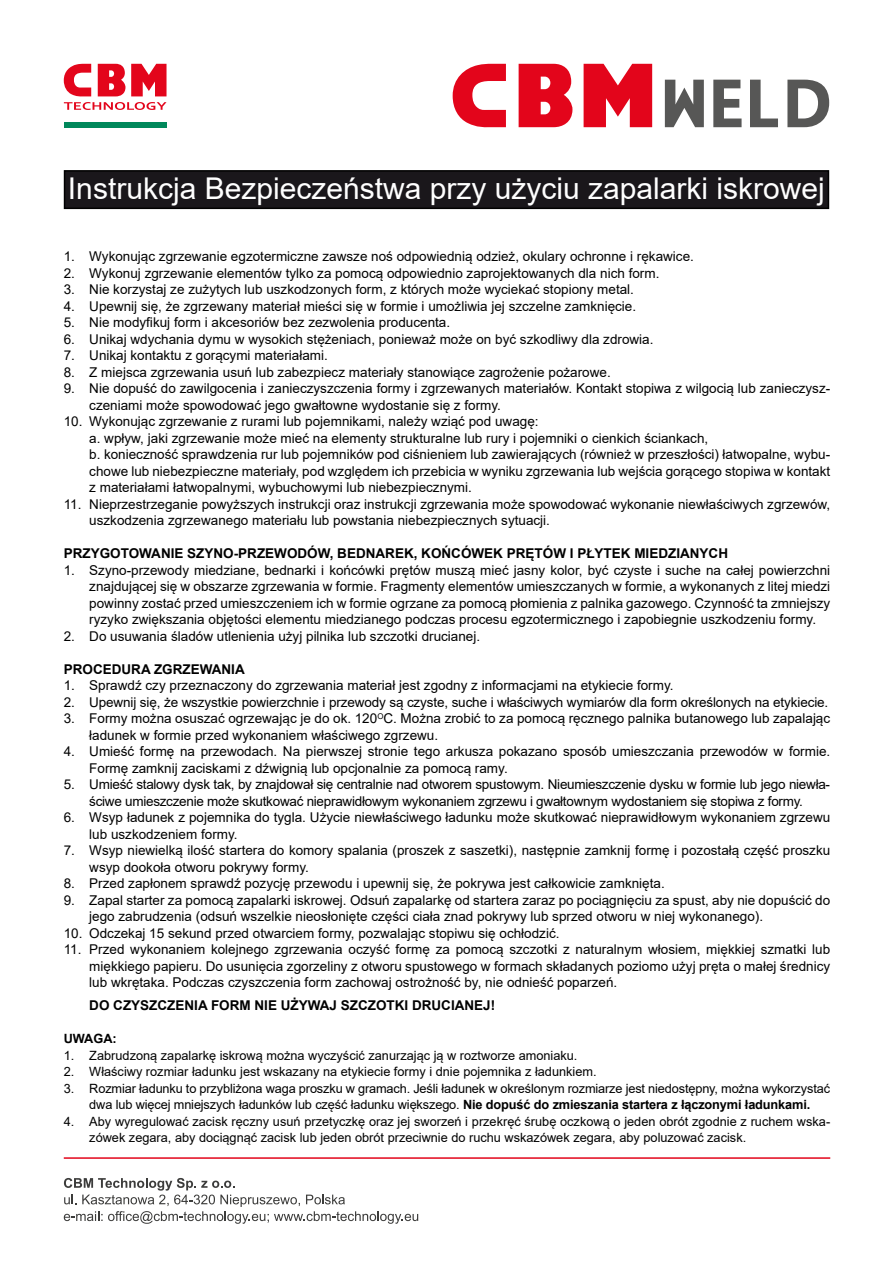
<style>
.page{position:relative;width:893px;height:1263px;background:#fff}
.page>*{position:absolute;margin:0;border:0;box-sizing:border-box;transform-origin:0 0}
.t1{font:30px "Arial";color:#fff}
.t2{font:13.5px/16.5px "Arial";color:#000}
.t3{font:13.5px/16.5px "Arial";letter-spacing:-.02em;color:#000;text-align:center}
.t4{font:700 13.5px "Arial";color:#000}
.t5{font:12.75px/16.5px "Arial";color:#000;text-align:center}
.t6{font:700 12.75px "Arial";color:#000}
.s1{font-weight:700}
</style>
<div class="page">
<div style="left:65px;top:171px;width:763px;height:37px;background:#1a171b"></div>
<div style="left:64px;top:170px;width:765px;height:39px;border:2px solid #000"></div>
<svg style="left:64px;top:64px;width:103px;height:46px"></svg>
<div style="left:64px;top:122px;width:103px;height:6px;background:#00885b"></div>
<svg style="left:584px;top:64px;width:68px;height:63px"></svg>
<svg style="left:453px;top:64px;width:53px;height:64px"></svg>
<svg style="left:519px;top:64px;width:54px;height:63px;background:#e6273a"></svg>
<svg style="left:713px;top:80px;width:29px;height:47px"></svg>
<svg style="left:750px;top:80px;width:28px;height:47px"></svg>
<svg style="left:787px;top:80px;width:42px;height:47px"></svg>
<svg style="left:665px;top:80px;width:39px;height:47px"></svg>
<hr style="left:64px;top:1157px;width:766px;height:2px;background:#e3051b">
<svg style="left:64px;top:1178px;width:354px;height:46px"></svg>
<h1 class="t1" style="left:68px;top:168px;width:758px">Instrukcja Bezpieczeństwa przy użyciu zapalarki iskrowej</h1>
<p class="t2" style="left:64px;top:248px;width:632px">1. Wykonując zgrzewanie egzotermiczne zawsze noś odpowiednią odzież, okulary ochronne i rękawice.</p>
<p class="t2" style="left:64px;top:265px;width:597px">2. Wykonuj zgrzewanie elementów tylko za pomocą odpowiednio zaprojektowanych dla nich form.</p>
<p class="t2" style="left:64px;top:281px;width:572px">3. Nie korzystaj ze zużytych lub uszkodzonych form, z których może wyciekać stopiony metal.</p>
<p class="t2" style="left:64px;top:298px;width:574px">4. Upewnij się, że zgrzewany materiał mieści się w formie i umożliwia jej szczelne zamknięcie.</p>
<p class="t2" style="left:64px;top:314px;width:388px">5. Nie modyfikuj form i akcesoriów bez zezwolenia producenta.</p>
<p class="t2" style="left:64px;top:331px;width:591px">6. Unikaj wdychania dymu w wysokich stężeniach, ponieważ może on być szkodliwy dla zdrowia.</p>
<p class="t2" style="left:64px;top:347px;width:266px">7. Unikaj kontaktu z gorącymi materiałami.</p>
<p class="t2" style="left:64px;top:364px;width:548px">8. Z miejsca zgrzewania usuń lub zabezpiecz materiały stanowiące zagrożenie pożarowe.</p>
<p class="t2" style="left:89px;top:380px;width:742px;text-indent:-26px">9. Nie dopuść do zawilgocenia i zanieczyszczenia formy i zgrzewanych materiałów. Kontakt stopiwa z wilgocią lub zanieczysz&shy;czeniami może spowodować jego gwałtowne wydostanie się z formy.</p>
<p class="t2" style="left:89px;top:413px;width:742px;text-indent:-26px">10. Wykonując zgrzewanie z rurami lub pojemnikami, należy wziąć pod uwagę:<br>a. wpływ, jaki zgrzewanie może mieć na elementy strukturalne lub rury i pojemniki o cienkich ściankach,<br>b. konieczność sprawdzenia rur lub pojemników pod ciśnieniem lub zawierających (również w przeszłości) łatwopalne, wybu&shy;chowe lub niebezpieczne materiały, pod względem ich przebicia w wyniku zgrzewania lub wejścia gorącego stopiwa w kontakt z materiałami łatwopalnymi, wybuchowymi lub niebezpiecznymi.</p>
<p class="t2" style="left:89px;top:496px;width:742px;text-indent:-26px">11. Nieprzestrzeganie powyższych instrukcji oraz instrukcji zgrzewania może spowodować wykonanie niewłaściwych zgrzewów, uszkodzenia zgrzewanego materiału lub powstania niebezpiecznych sytuacji.</p>
<p class="t4" style="left:64px;top:544px;width:666px">PRZYGOTOWANIE SZYNO-PRZEWODÓW, BEDNAREK, KOŃCÓWEK PRĘTÓW I PŁYTEK MIEDZIANYCH</p>
<p class="t2" style="left:89px;top:562px;width:742px;text-align:justify;text-indent:-26px">1. Szyno-przewody miedziane, bednarki i końcówki prętów muszą mieć jasny kolor, być czyste i suche na całej powierzchni znajdującej się w obszarze zgrzewania w formie. Fragmenty elementów umieszczanych w formie, a wykonanych z litej miedzi powinny zostać przed umieszczeniem ich w formie ogrzane za pomocą płomienia z palnika gazowego. Czynność ta zmniejszy ryzyko zwiększania objętości elementu miedzianego podczas procesu egzotermicznego i zapobiegnie uszkodzeniu formy.</p>
<p class="t2" style="left:64px;top:628px;width:418px">2. Do usuwania śladów utlenienia użyj pilnika lub szczotki drucianej.</p>
<p class="t4" style="left:64px;top:660px;width:182px">PROCEDURA ZGRZEWANIA</p>
<p class="t2" style="left:64px;top:677px;width:611px">1. Sprawdź czy przeznaczony do zgrzewania materiał jest zgodny z informacjami na etykiecie formy.</p>
<p class="t2" style="left:64px;top:694px;width:766px">2. Upewnij się, że wszystkie powierzchnie i przewody są czyste, suche i właściwych wymiarów dla form określonych na etykiecie.</p>
<p class="t2" style="left:89px;top:710px;width:742px;text-indent:-26px">3. Formy można osuszać ogrzewając je do ok. 120<sup>O</sup>C. Można zrobić to za pomocą ręcznego palnika butanowego lub zapalając ładunek w formie przed wykonaniem właściwego zgrzewu.</p>
<p class="t2" style="left:89px;top:743px;width:742px;text-indent:-26px">4. Umieść formę na przewodach. Na pierwszej stronie tego arkusza pokazano sposób umieszczania przewodów w formie.<br>Formę zamknij zaciskami z dźwignią lub opcjonalnie za pomocą ramy.</p>
<p class="t3" style="left:64px;top:776px;width:768px">5. Umieść stalowy dysk tak, by znajdował się centralnie nad otworem spustowym. Nieumieszczenie dysku w formie lub jego niewła&shy;ściwe umieszczenie może skutkować nieprawidłowym wykonaniem zgrzewu i gwałtownym wydostaniem się stopiwa z formy.</p>
<p class="t2" style="left:89px;top:809px;width:742px;text-indent:-26px">6. Wsyp ładunek z pojemnika do tygla. Użycie niewłaściwego ładunku może skutkować nieprawidłowym wykonaniem zgrzewu lub uszkodzeniem formy.</p>
<p class="t2" style="left:89px;top:842px;width:742px;text-indent:-26px">7. Wsyp niewielką ilość startera do komory spalania (proszek z saszetki), następnie zamknij formę i pozostałą część proszku wsyp dookoła otworu pokrywy formy.</p>
<p class="t2" style="left:64px;top:875px;width:602px">8. Przed zapłonem sprawdź pozycję przewodu i upewnij się, że pokrywa jest całkowicie zamknięta.</p>
<p class="t2" style="left:89px;top:892px;width:742px;text-indent:-26px">9. Zapal starter za pomocą zapalarki iskrowej. Odsuń zapalarkę od startera zaraz po pociągnięciu za spust, aby nie dopuścić do jego zabrudzenia (odsuń wszelkie nieosłonięte części ciała znad pokrywy lub sprzed otworu w niej wykonanego).</p>
<p class="t2" style="left:64px;top:925px;width:497px">10. Odczekaj 15 sekund przed otwarciem formy, pozwalając stopiwu się ochłodzić.</p>
<p class="t2" style="left:89px;top:941px;width:742px;text-align:justify;text-indent:-26px">11. Przed wykonaniem kolejnego zgrzewania oczyść formę za pomocą szczotki z naturalnym włosiem, miękkiej szmatki lub miękkiego papieru. Do usunięcia zgorzeliny z otworu spustowego w formach składanych poziomo użyj pręta o małej średnicy lub wkrętaka. Podczas czyszczenia form zachowaj ostrożność by, nie odnieść poparzeń.</p>
<p class="t4" style="left:89px;top:996px;width:407px">DO CZYSZCZENIA FORM NIE UŻYWAJ SZCZOTKI DRUCIANEJ!</p>
<p class="t6" style="left:64px;top:1029px;width:55px">UWAGA:</p>
<p class="t5" style="left:64px;top:1047px;width:515px">1. Zabrudzoną zapalarkę iskrową można wyczyścić zanurzając ją w roztworze amoniaku.</p>
<p class="t5" style="left:64px;top:1063px;width:534px">2. Właściwy rozmiar ładunku jest wskazany na etykiecie formy i dnie pojemnika z ładunkiem.</p>
<p class="t5" style="left:64px;top:1080px;width:768px">3. Rozmiar ładunku to przybliżona waga proszku w gramach. Jeśli ładunek w określonym rozmiarze jest niedostępny, można wykorzystać dwa lub więcej mniejszych ładunków lub część ładunku większego. <span class="s1">Nie dopuść do zmieszania startera z łączonymi ładunkami.</span></p>
<p class="t5" style="left:89px;top:1113px;width:742px;text-align:left;text-indent:-26px">4. Aby wyregulować zacisk ręczny usuń przetyczkę oraz jej sworzeń i przekręć śrubę oczkową o jeden obrót zgodnie z ruchem wska&shy;zówek zegara, aby dociągnąć zacisk lub jeden obrót przeciwnie do ruchu wskazówek zegara, aby poluzować zacisk.</p>
</div>
